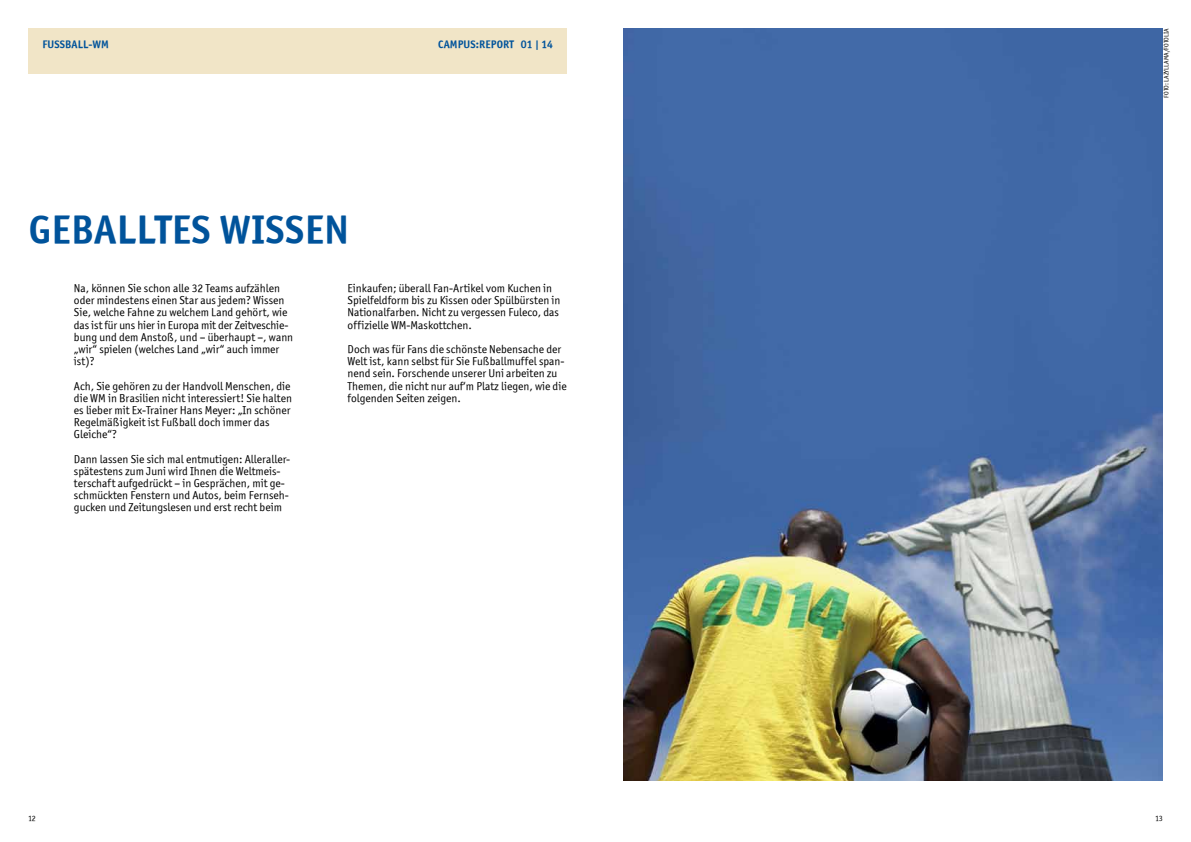
<style>
.page{position:relative;width:1191px;height:842px;background:#fff}
.page>*{position:absolute;margin:0;border:0;box-sizing:border-box;transform-origin:0 0}
.t1{font:40px "Officina Sans ITCTT Bold";letter-spacing:.01em;color:#00539b}
.t2{font:11.5px/12.2px "Officina Sans ITCTT Book";color:#000}
.t3{font:11px "Officina Sans ITCTT Bold";letter-spacing:.01em;color:#00539b}
.t4{font:8px "Officina Sans ITCTT Book";color:#000}
.t5{font:6.5px "Officina Sans ITCTT Book";color:#000}
</style>
<div class="page">
<img style="left:624px;top:28px;width:538px;height:752px">
<div style="left:28px;top:28px;width:539px;height:46px;background:#f1e5c7"></div>
<p class="t3" style="left:43px;top:38px;width:66px">FUSS BALL-WM</p>
<p class="t3" style="left:438px;top:38px;width:7px">CAMPUS</p>
<p class="t3" style="left:476px;top:38px;width:79px">:REPORT 01 | 14</p>
<h1 class="t1" style="left:29px;top:204px;width:316px">GEBALLTES WISSEN</h1>
<p class="t2" style="left:74px;top:282px;width:221px">Na, können Sie schon alle 32 Teams aufzählen oder mindestens einen Star aus jedem? Wissen Sie, welche Fahne zu welchem Land gehört, wie das ist für uns hier in Europa mit der Zeitveschie&shy;bung und dem Anstoß, und – überhaupt –, wann „wir“ spielen (welches Land „wir“ auch immer ist)?</p>
<p class="t2" style="left:74px;top:379px;width:219px">Ach, Sie gehören zu der Handvoll Menschen, die die WM in Brasilien nicht interessiert! Sie halten es lieber mit Ex-Trainer Hans Meyer: „In schöner Regelmäßigkeit ist Fußball doch immer das Gleiche“?</p>
<p class="t2" style="left:74px;top:453px;width:217px">Dann lassen Sie sich mal entmutigen: Alleraller&shy;spätestens zum Juni wird Ihnen die Weltmeis&shy;terschaft aufgedrückt – in Gesprächen, mit ge&shy;schmückten Fenstern und Autos, beim Fernseh&shy;gucken und Zeitungslesen und erst recht beim</p>
<p class="t2" style="left:347px;top:282px;width:214px">Einkaufen; überall Fan-Artikel vom Kuchen in Spielfeldform bis zu Kissen oder Spülbürsten in Nationalfarben. Nicht zu vergessen Fuleco, das offizielle WM-Maskottchen.</p>
<p class="t2" style="left:347px;top:343px;width:221px">Doch was für Fans die schönste Nebensache der Welt ist, kann selbst für Sie Fußballmuffel span&shy;nend sein. Forschende unserer Uni arbeiten zu Themen, die nicht nur auf‘m Platz liegen, wie die folgenden Seiten zeigen.</p>
<p class="t5" style="left:1162px;top:98px;width:70px;rotate:-90deg">Foto: lazyllama/fotolia</p>
<p class="t4" style="left:28px;top:814px;width:9px">12</p>
<p class="t4" style="left:1155px;top:814px;width:9px">13</p>
</div>
